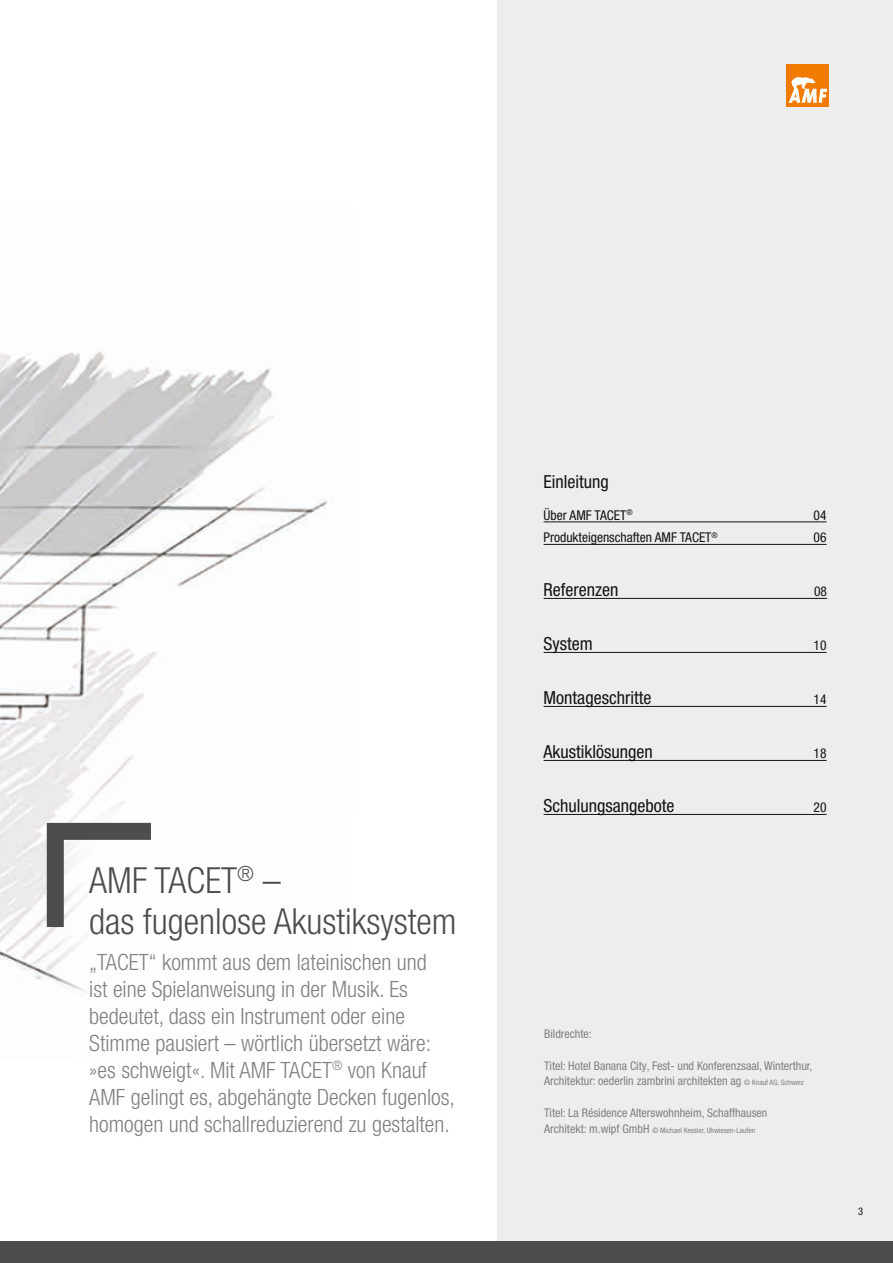
<style>
.page{position:relative;width:893px;height:1263px;background:#fff}
.page>*{position:absolute;margin:0;border:0;box-sizing:border-box;transform-origin:0 0}
.t1{font:300 condensed 36px/40.5px "Helvetica Neue LT Pro";color:#4d4d4c}
.t2{font:300 condensed 22.5px/27px "Helvetica Neue LT Pro";color:#818181}
.t3{font:condensed 18px "Helvetica Neue LT Pro";color:#131413}
.t4{font:condensed 13.5px "Helvetica Neue LT Pro";color:#131413}
.t5{font:condensed 12px/15.8px "Helvetica Neue LT Pro";color:#818181}
.t6{font:condensed 10.5px "Helvetica Neue LT Pro";color:#131413}
.t7{font:condensed 7.5px "Helvetica Neue LT Pro";color:#818181}
.s1{font-size:7.5px}
.s2{font-size:12px}
</style>
<div class="page">
<div style="left:497px;top:0;width:396px;height:1263px;background:#eceded"></div>
<hr style="left:544px;top:522px;width:283px;height:1px;background:#131413">
<hr style="left:544px;top:544px;width:283px;height:1px;background:#131413">
<hr style="left:544px;top:598px;width:283px;height:1px;background:#131413">
<hr style="left:544px;top:652px;width:283px;height:1px;background:#131413">
<hr style="left:544px;top:706px;width:283px;height:1px;background:#131413">
<hr style="left:544px;top:760px;width:283px;height:1px;background:#131413">
<hr style="left:544px;top:814px;width:283px;height:1px;background:#131413">
<img style="left:0;top:351px;width:328px;height:629px">
<svg style="left:39px;top:784px;width:289px;height:209px"></svg>
<svg style="left:38px;top:814px;width:130px;height:130px"></svg>
<div style="left:0;top:1242px;width:893px;height:21px;background:#4d4d4c"></div>
<div style="left:787px;top:64px;width:42px;height:42px;background:#f17a00"></div>
<svg style="left:789px;top:77px;width:38px;height:26px"></svg>
<h1 class="t1" style="left:89px;top:860px;width:369px">AMF TACET<sup>®</sup> –<br>das fugenlose Akustiksystem</h1>
<p class="t2" style="left:89px;top:948px;width:367px">„TACET“ kommt aus dem lateinischen und<br>ist eine Spielanweisung in der Musik. Es bedeutet, dass ein Instrument oder eine Stimme pausiert – wörtlich übersetzt wäre: »es schweigt«. Mit AMF TACET<sup>®</sup> von Knauf AMF gelingt es, abgehängte Decken fugenlos, homogen und schallreduzierend zu gestalten.</p>
<p class="t3" style="left:544px;top:471px;width:67px">Einleitung</p>
<p class="t4" style="left:544px;top:507px;width:91px">Über AMF TACET<sup>®</sup></p>
<p class="t4" style="left:814px;top:507px;width:14px">04</p>
<p class="t4" style="left:544px;top:529px;width:176px">Produkteigenschaften AMF TACET<sup>®</sup></p>
<p class="t4" style="left:814px;top:529px;width:14px">06</p>
<p class="t3" style="left:544px;top:579px;width:76px">Referenzen</p>
<p class="t4" style="left:814px;top:583px;width:14px">08</p>
<p class="t3" style="left:544px;top:633px;width:51px">System</p>
<p class="t4" style="left:814px;top:637px;width:14px">10</p>
<p class="t3" style="left:544px;top:687px;width:109px">Montageschritte</p>
<p class="t4" style="left:814px;top:691px;width:14px">14</p>
<p class="t3" style="left:544px;top:741px;width:111px">Akustiklösungen</p>
<p class="t4" style="left:814px;top:745px;width:14px">18</p>
<p class="t3" style="left:544px;top:795px;width:132px">Schulungsangebote</p>
<p class="t4" style="left:814px;top:799px;width:14px">20</p>
<p class="t5" style="left:544px;top:1026px;width:49px">Bildrechte:</p>
<p class="t5" style="left:544px;top:1057px;width:270px">Titel: Hotel Banana City, Fest- und Konferenzsaal, Winterthur,<br>Architektur: oederlin zambrini architekten ag <span class="s1">© Knauf AG, Schweiz</span></p>
<p class="t5" style="left:544px;top:1105px;width:225px">Titel: La Résidence Alterswohnheim, Schaffhausen</p>
<p class="t7" style="left:544px;top:1126px;width:212px"><span class="s2">Architekt: m.wipf GmbH</span> © Michael Kessler, Uhwiesen-Laufen</p>
<p class="t6" style="left:858px;top:1205px;width:7px">3</p>
</div>
